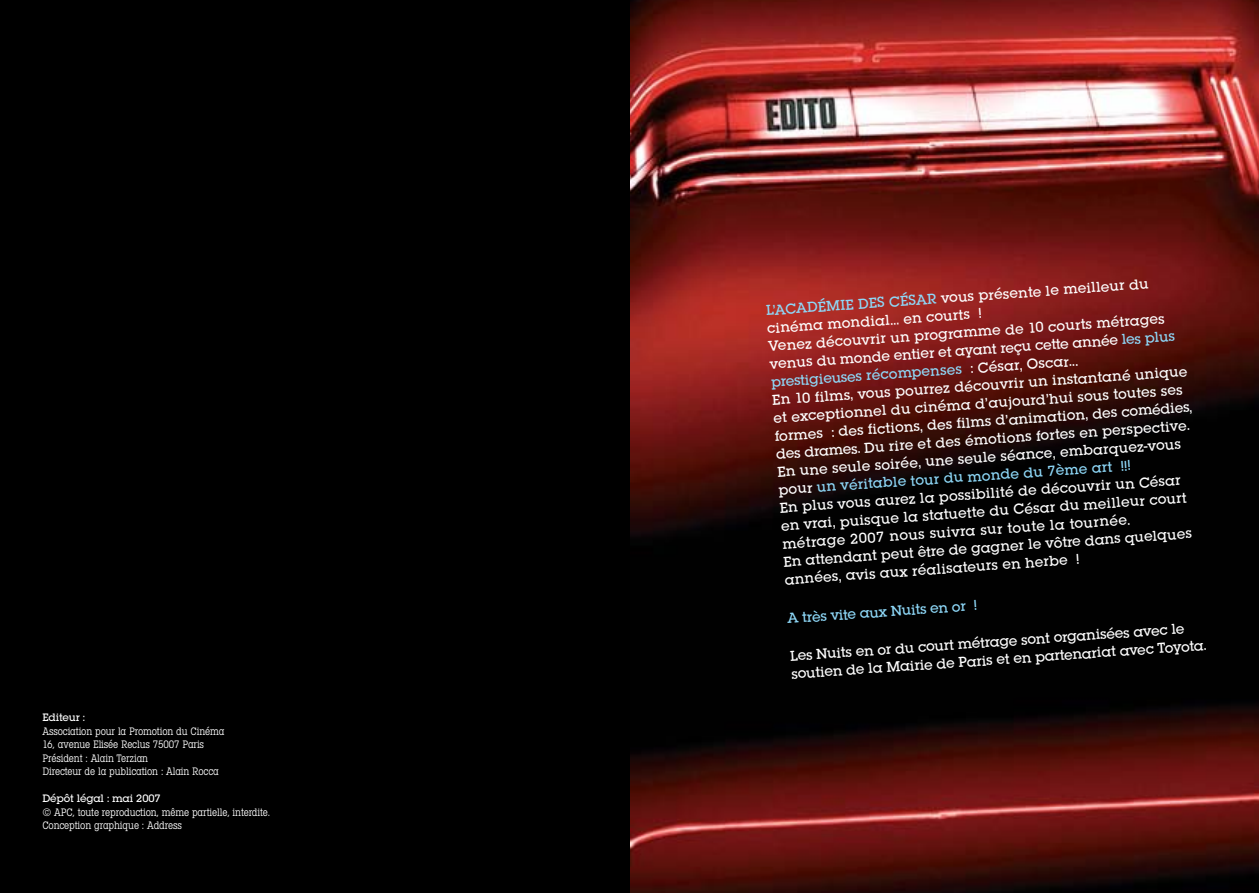
<style>
.page{position:relative;width:1259px;height:893px;background:#fff}
.page>*{position:absolute;margin:0;border:0;box-sizing:border-box;transform-origin:0 0}
.t1{font:500 15px/18px "Lubalin Graph EF";color:#fff}
.t2{font:500 15px "Lubalin Graph EF";color:#8ed8f8}
.t3{font:condensed 11.25px/13.5px "Lubalin Graph EF";letter-spacing:-.01em;color:#fff}
.t4{font:500 11.25px "Lubalin Graph EF";letter-spacing:-.01em;color:#fff}
.s1{color:#8ed8f8}
</style>
<div class="page">
<img style="left:629px;top:0;width:630px;height:893px">
<div style="left:0;top:0;width:629px;height:893px;background:#000"></div>
<p class="t4" style="left:42px;top:713px;width:44px">Editeur :</p>
<p class="t3" style="left:42px;top:725px;width:183px">Association pour la Promotion du Cinéma 16, avenue Elisée Reclus 75007 Paris Président : Alain Terzian<br>Directeur de la publication : Alain Rocca</p>
<p class="t4" style="left:42px;top:794px;width:120px">Dépôt légal : mai 2007</p>
<p class="t3" style="left:42px;top:806px;width:229px">© APC, toute reproduction, même partielle, interdite.<br>Conception graphique : Address</p>
<p class="t1" style="left:765px;top:303px;width:420px;rotate:-4deg"><span class="s1">L’ACADÉMIE DES CÉSAR</span> vous présente le meilleur du cinéma mondial… en courts !<br>Venez découvrir un programme de 10 courts métrages venus du monde entier et ayant reçu cette année <span class="s1">les plus prestigieuses récompenses</span> : César, Oscar...<br>En 10 films, vous pourrez découvrir un instantané unique et exceptionnel du cinéma d’aujourd’hui sous toutes ses formes : des fictions, des films d’animation, des comédies, des drames. Du rire et des émotions fortes en perspective.<br>En une seule soirée, une seule séance, embarquez-vous pour <span class="s1">un véritable tour du monde du 7ème art !!!<br></span>En plus vous aurez la possibilité de découvrir un César en vrai, puisque la statuette du César du meilleur court métrage 2007 nous suivra sur toute la tournée.<br>En attendant peut être de gagner le vôtre dans quelques années, avis aux réalisateurs en herbe !</p>
<p class="t2" style="left:787px;top:613px;width:191px;rotate:-4deg">A très vite aux Nuits en or !</p>
<p class="t1" style="left:789px;top:648px;width:417px;rotate:-4deg">Les Nuits en or du court métrage sont organisées avec le soutien de la Mairie de Paris et en partenariat avec Toyota.</p>
</div>
